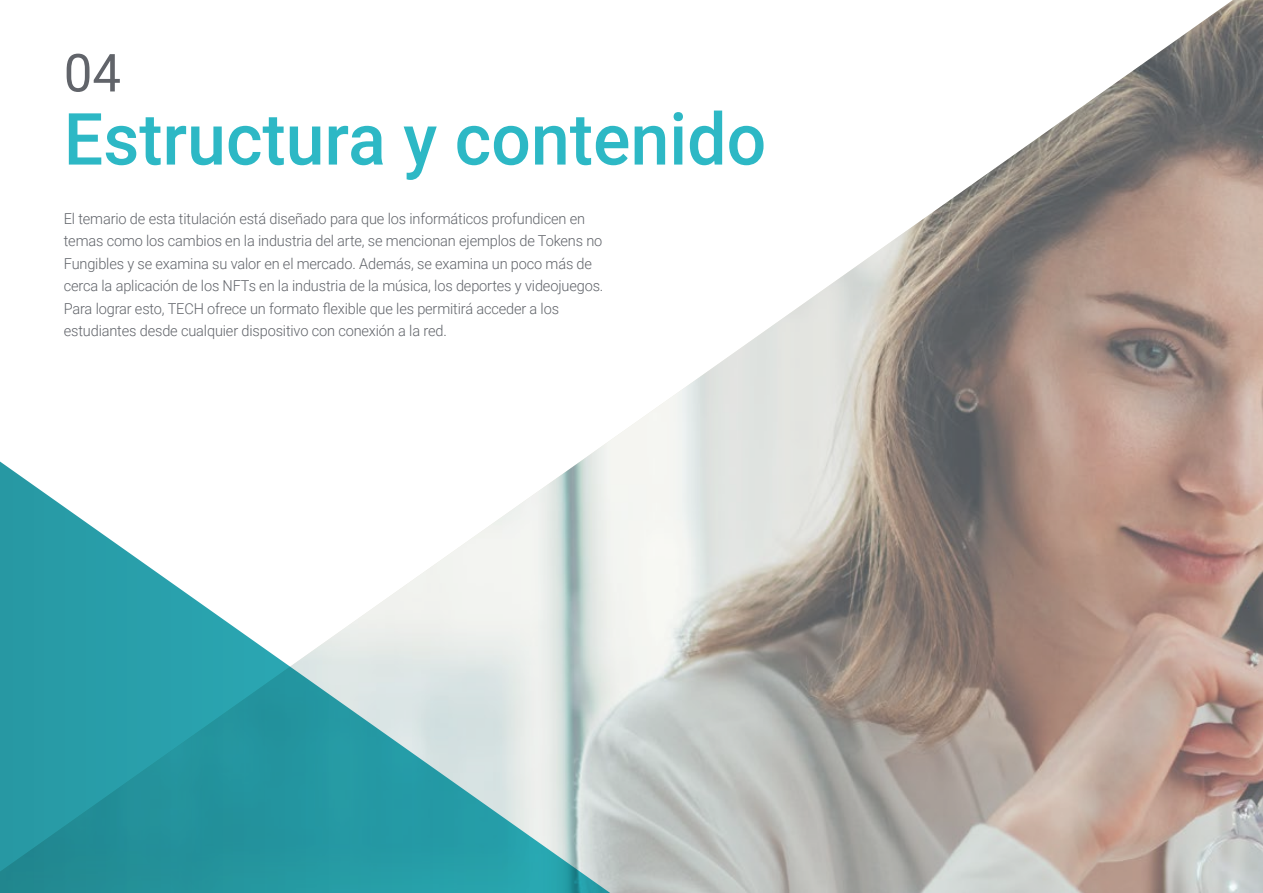
<style>
.page{position:relative;width:1263px;height:893px;background:#fff}
.page>*{position:absolute;margin:0;border:0;box-sizing:border-box;transform-origin:0 0}
.t1{font:500 72px "Roboto";color:#2db8c5}
.t2{font:52.5px "Roboto";color:#61646a}
.t3{font:300 15px/22.5px "Roboto";letter-spacing:-.01em;color:#61646a}
</style>
<div class="page">
<img style="left:602px;top:0;width:661px;height:893px">
<svg style="left:0;top:446px;width:640px;height:447px"></svg>
<h2 class="t2" style="left:64px;top:36px;width:59px">04</h2>
<h1 class="t1" style="left:64px;top:89px;width:704px">Estructura y contenido</h1>
<p class="t3" style="left:64px;top:207px;width:541px">El temario de esta titulación está diseñado para que los informáticos profundicen en temas como los cambios en la industria del arte, se mencionan ejemplos de Tokens no Fungibles y se examina su valor en el mercado. Además, se examina un poco más de cerca la aplicación de los NFTs en la industria de la música, los deportes y videojuegos.<br>Para lograr esto, TECH ofrece un formato flexible que les permitirá acceder a los estudiantes desde cualquier dispositivo con conexión a la red.</p>
</div>
